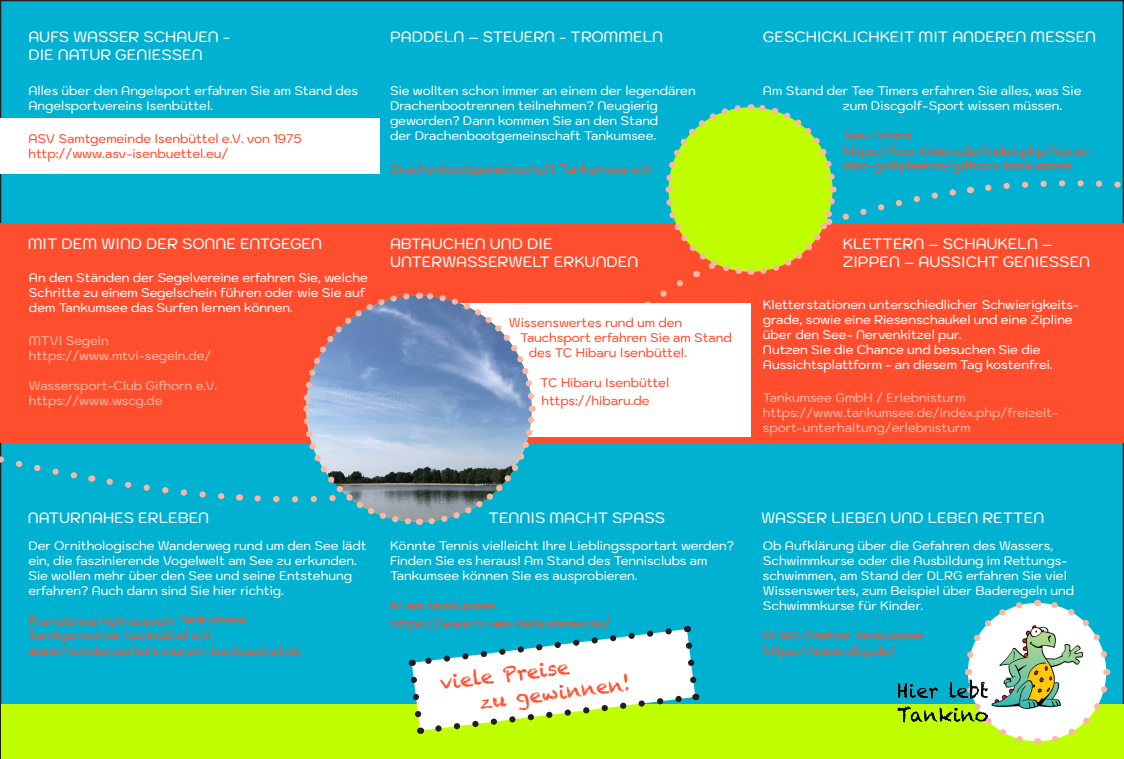
<style>
.page{position:relative;width:1124px;height:759px;background:#fff}
.page>*{position:absolute;margin:0;border:0;box-sizing:border-box;transform-origin:0 0}
.t1{font:20px/24px "Chalkduster";color:#ff4e2d}
.t2{font:500 15px/18px "Kodchasan";color:#fff}
.t3{font:500 12.5px/15px "Kodchasan";color:#fff}
.t4{font:500 12.5px/15px "Kodchasan";color:#ff4e2d}
.t5{font:500 12.5px/15px "Kodchasan";color:#fab8a4}
.s1{font-size:15px}
</style>
<div class="page">
<div style="left:1px;top:1px;width:1122px;height:757px;background:#00b1d2"></div>
<div style="left:0;top:223px;width:1123px;height:219px;background:#ff4e2d"></div>
<svg style="left:0;top:442px;width:92px;height:42px"></svg>
<svg style="left:106px;top:478px;width:134px;height:23px"></svg>
<svg style="left:985px;top:178px;width:139px;height:43px"></svg>
<div style="left:1px;top:703px;width:1122px;height:55px;background:#bfff00"></div>
<div style="left:0;top:118px;width:379px;height:56px;background:#fff"></div>
<svg style="left:407px;top:625px;width:293px;height:109px"></svg>
<svg style="left:251px;top:104px;width:719px;height:421px"></svg>
<div style="left:967px;top:602px;width:139px;height:139px;background:#fff;border-radius:50%"></div>
<img style="left:1003px;top:625px;width:77px;height:82px">
<svg style="left:1047px;top:668px;width:65px;height:74px"></svg>
<svg style="left:1036px;top:599px;width:71px;height:62px"></svg>
<svg style="left:964px;top:602px;width:62px;height:73px"></svg>
<svg style="left:962px;top:682px;width:75px;height:63px"></svg>
<img style="left:897px;top:679px;width:90px;height:43px">
<p class="t2" style="left:28px;top:28px;width:203px">AUFS WASSER SCHAUEN -<br>DIE NATUR GENIESSEN</p>
<p class="t2" style="left:390px;top:28px;width:274px">PADDELN – STEUERN - TROMMELN</p>
<p class="t2" style="left:762px;top:28px;width:335px">GESCHICKLICHKEIT MIT ANDEREN MESSEN</p>
<p class="t3" style="left:28px;top:83px;width:331px">Alles über den Angelsport erfahren Sie am Stand des<br>Angelsportvereins Isenbüttel.</p>
<p class="t4" style="left:28px;top:131px;width:275px">ASV Samtgemeinde Isenbüttel e.V. von 1975 http://www.asv-isenbuettel.eu/</p>
<p class="t3" style="left:390px;top:83px;width:307px">Sie wollten schon immer an einem der legendären Drachenbootrennen teilnehmen? Neugierig geworden? Dann kommen Sie an den Stand<br>der Drachenbootgemeinschaft Tankumsee.</p>
<p class="t4" style="left:390px;top:161px;width:265px">Drachenbootgemeinschaft Tankumsee e.V.</p>
<p class="t3" style="left:842px;top:83px;width:240px;text-indent:-80px">Am Stand der Tee Timers erfahren Sie alles, was Sie zum Discgolf-Sport wissen müssen.</p>
<p class="t4" style="left:842px;top:128px;width:252px">Tee-Timers https://tee-timers.de/index.php/kurse&shy;disc-golfplaetze/gifhorn-tankumsee</p>
<p class="t2" style="left:28px;top:234px;width:296px">MIT DEM WIND DER SONNE ENTGEGEN</p>
<p class="t3" style="left:29px;top:270px;width:340px">An den Ständen der Segelvereine erfahren Sie, welche<br>Schritte zu einem Segelschein führen oder wie Sie auf dem Tankumsee das Surfen lernen können.</p>
<p class="t5" style="left:29px;top:333px;width:184px">MTVI Segeln https://www.mtvi-segeln.de/</p>
<p class="t5" style="left:29px;top:378px;width:190px">Wassersport-Club Gifhorn e.V. https://www.wscg.de</p>
<p class="t2" style="left:390px;top:234px;width:250px">ABTAUCHEN UND DIE<br>UNTERWASSERWELT ERKUNDEN</p>
<p class="t4" style="left:509px;top:314px;width:175px">Wissenswertes rund um den</p>
<p class="t4" style="left:520px;top:329px;width:213px">Tauchsport erfahren Sie am Stand</p>
<p class="t4" style="left:529px;top:344px;width:159px">des TC Hibaru Isenbüttel.</p>
<p class="t4" style="left:540px;top:373px;width:131px;line-height:18px">TC Hibaru Isenbüttel https://hibaru.de</p>
<p class="t2" style="left:842px;top:234px;width:249px">KLETTERN – SCHAUKELN –<br>ZIPPEN – AUSSICHT GENIESSEN</p>
<p class="t3" style="left:762px;top:297px;width:318px">Kletterstationen unterschiedlicher Schwierigkeits&shy;grade, sowie eine Riesenschaukel und eine Zipline über den See- Nervenkitzel pur.<br>Nutzen Sie die Chance und besuchen Sie die Aussichtsplattform - an diesem Tag kostenfrei.</p>
<p class="t5" style="left:762px;top:390px;width:297px">Tankumsee GmbH / Erlebnisturm https://www.tankumsee.de/index.php/freizeit&shy;sport-unterhaltung/erlebnisturm</p>
<p class="t2" style="left:28px;top:509px;width:183px">NATURNAHES ERLEBEN</p>
<p class="t3" style="left:28px;top:538px;width:340px">Der Ornithologische Wanderweg rund um den See lädt ein, die faszinierende Vogelwelt am See zu erkunden.<br>Sie wollen mehr über den See und seine Entstehung erfahren? Auch dann sind Sie hier richtig.</p>
<p class="t4" style="left:28px;top:614px;width:220px;line-height:13.8px">Fremdenverkehrsverein Tankumsee<br>Samtgemeinde Isenbüttel e.V.</p>
<p class="t4" style="left:28px;top:643px;width:274px">www.fremdenverkehrsverein-isenbuettel.de</p>
<p class="t2" style="left:488px;top:509px;width:178px">TENNIS MACHT SPASS</p>
<p class="t3" style="left:390px;top:538px;width:345px">Könnte Tennis vielleicht Ihre Lieblingssportart werden?<br>Finden Sie es heraus! Am Stand des Tennisclubs am<br>Tankumsee können Sie es ausprobieren.</p>
<p class="t4" style="left:390px;top:596px;width:222px;line-height:18px">tc am tankumsee https://www.tc-am-tankumsee.de<span class="s1">/</span></p>
<h1 class="t1" style="left:475px;top:665px;width:154px;text-indent:-37px;rotate:-7deg">viele Preise<br>zu gewinnen!</h1>
<p class="t2" style="left:761px;top:509px;width:284px">WASSER LIEBEN UND LEBEN RETTEN</p>
<p class="t3" style="left:762px;top:538px;width:312px">Ob Aufklärung über die Gefahren des Wassers, Schwimmkurse oder die Ausbildung im Rettungs&shy;schwimmen, am Stand der DLRG erfahren Sie viel Wissenswertes, zum Beispiel über Baderegeln und Schwimmkurse für Kinder.</p>
<p class="t4" style="left:762px;top:628px;width:162px">DLRG-Station Tankumsee https://www.dlrg.de/</p>
</div>
